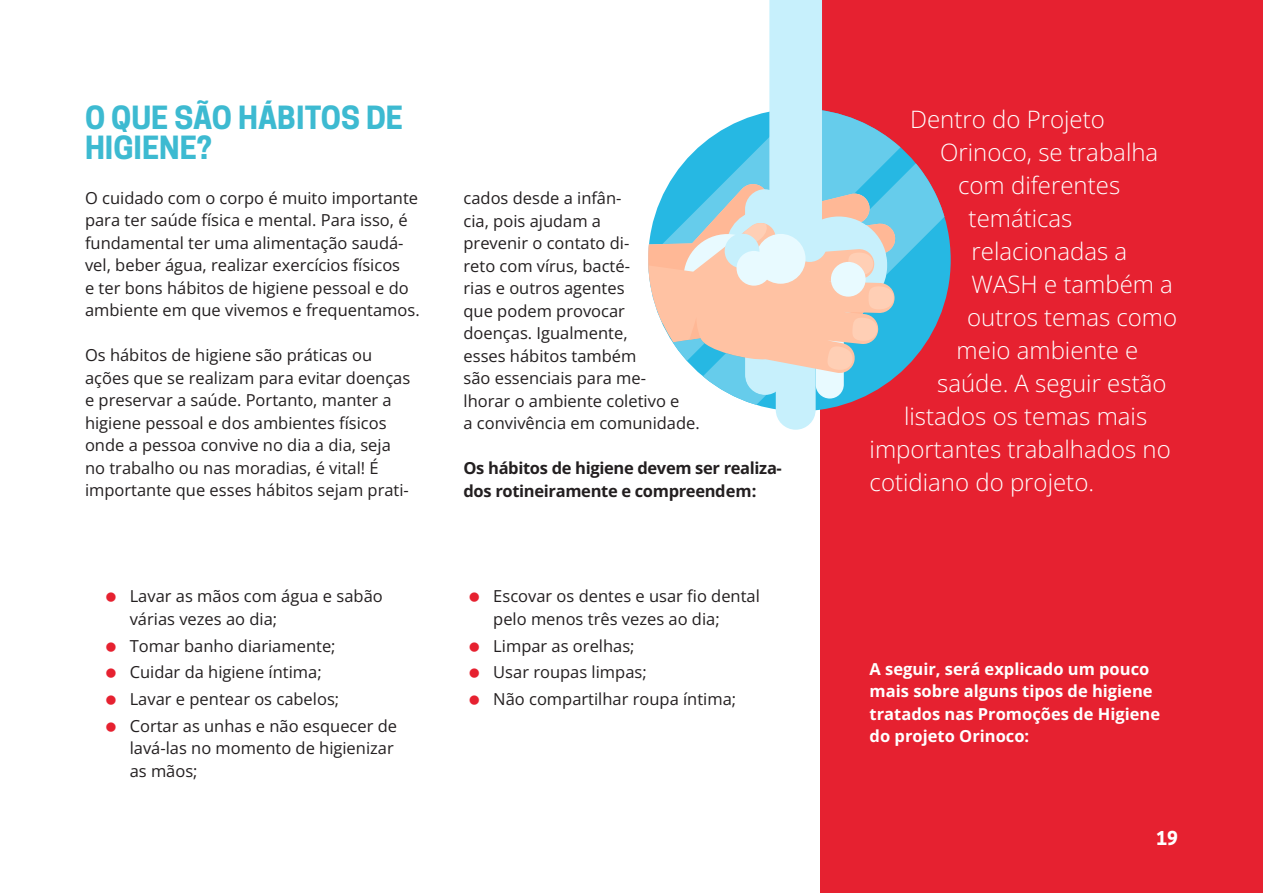
<style>
.page{position:relative;width:1263px;height:893px;background:#fff}
.page>*{position:absolute;margin:0;border:0;box-sizing:border-box;transform-origin:0 0}
.Heading_2{font:700 30px/30px "Cooper Hewitt";color:#3dbad1}
.DESTAQUE{font:300 24px "Open Sans";color:#fff}
.Heading_2-2{font:700 18px "Cooper Hewitt";color:#fff}
.t1{font:16.5px/22.5px "Open Sans";color:#231f20}
.t2{font:700 16.5px/22.5px "Open Sans";color:#fff}
.t3{font:700 16.5px/22.5px "Open Sans";letter-spacing:-.02em;color:#231f20}
</style>
<div class="page">
<div style="left:821px;top:0;width:442px;height:893px;background:#e62130"></div>
<svg style="left:700px;top:143px;width:244px;height:262px"></svg>
<div style="left:745px;top:189px;width:40px;height:206px;background:#c7f0fc;border-radius:20px"></div>
<div style="left:816px;top:253px;width:28px;height:146px;background:#e8faff;border-radius:14px"></div>
<div style="left:776px;top:94px;width:40px;height:336px;background:#c7f0fc;border-radius:20px"></div>
<svg style="left:648px;top:0;width:248px;height:374px"></svg>
<div style="left:792px;top:227px;width:35px;height:35px;background:#c7f0fc;border-radius:50%"></div>
<div style="left:756px;top:234px;width:49px;height:50px;background:#e8faff;border-radius:50%"></div>
<div style="left:725px;top:234px;width:34px;height:34px;background:#c7f0fc;border-radius:50%"></div>
<div style="left:736px;top:251px;width:35px;height:35px;background:#e8faff;border-radius:50%"></div>
<div style="left:831px;top:262px;width:35px;height:35px;background:#e8faff;border-radius:50%"></div>
<p class="Heading_2" style="left:85px;top:103px;width:320px">O QUE SÃO HÁBITOS DE<br>HIGIENE?</p>
<p class="t1" style="left:85px;top:186px;width:336px">O cuidado com o corpo é muito importante para ter saúde física e mental. Para isso, é fundamental ter uma alimentação saudá&shy;vel, beber água, realizar exercícios físicos<br>e ter bons hábitos de higiene pessoal e do ambiente em que vivemos e frequentamos.</p>
<p class="t1" style="left:85px;top:344px;width:327px">Os hábitos de higiene são práticas ou ações que se realizam para evitar doenças e preservar a saúde. Portanto, manter a higiene pessoal e dos ambientes físicos onde a pessoa convive no dia a dia, seja no trabalho ou nas moradias, é vital! É importante que esses hábitos sejam prati-</p>
<p class="t1" style="left:130px;top:585px;width:255px">Lavar as mãos com água e sabão várias vezes ao dia;</p>
<p class="t1" style="left:130px;top:634px;width:207px">Tomar banho diariamente;</p>
<p class="t1" style="left:130px;top:661px;width:193px">Cuidar da higiene íntima;</p>
<p class="t1" style="left:130px;top:687px;width:211px">Lavar e pentear os cabelos;</p>
<p class="t1" style="left:130px;top:714px;width:269px">Cortar as unhas e não esquecer de lavá-las no momento de higienizar as mãos;</p>
<p class="t1" style="left:463px;top:187px;width:238px">cados desde a infân-<br>cia, pois ajudam a<br>prevenir o contato di-<br>reto com vírus, bacté-<br>rias e outros agentes<br>que podem provocar<br>doenças. Igualmente,<br>esses hábitos também<br>são essenciais para me-<br>lhorar o ambiente coletivo e<br>a convivência em comunidade.</p>
<p class="t3" style="left:463px;top:457px;width:320px">Os hábitos de higiene devem ser realiza&shy;dos rotineiramente e compreendem:</p>
<p class="t1" style="left:493px;top:585px;width:268px">Escovar os dentes e usar fio dental pelo menos três vezes ao dia;</p>
<p class="t1" style="left:493px;top:634px;width:143px">Limpar as orelhas;</p>
<p class="t1" style="left:493px;top:661px;width:155px">Usar roupas limpas;</p>
<p class="t1" style="left:493px;top:687px;width:244px">Não compartilhar roupa íntima;</p>
<p class="DESTAQUE" style="left:910px;top:103px;width:196px">Dentro do Projeto</p>
<p class="DESTAQUE" style="left:940px;top:136px;width:220px">Orinoco, se trabalha</p>
<p class="DESTAQUE" style="left:958px;top:169px;width:164px">com diferentes</p>
<p class="DESTAQUE" style="left:969px;top:202px;width:105px">temáticas</p>
<p class="DESTAQUE" style="left:972px;top:235px;width:157px">relacionadas a</p>
<p class="DESTAQUE" style="left:972px;top:268px;width:203px">WASH e também a</p>
<p class="DESTAQUE" style="left:967px;top:301px;width:211px">outros temas como</p>
<p class="DESTAQUE" style="left:957px;top:334px;width:183px">meio ambiente e</p>
<p class="DESTAQUE" style="left:937px;top:367px;width:231px">saúde. A seguir estão</p>
<p class="DESTAQUE" style="left:904px;top:400px;width:245px">listados os temas mais</p>
<p class="DESTAQUE" style="left:870px;top:433px;width:303px">importantes trabalhados no</p>
<p class="DESTAQUE" style="left:870px;top:466px;width:226px">cotidiano do projeto.</p>
<p class="t2" style="left:870px;top:657px;width:292px">A seguir, será explicado um pouco mais sobre alguns tipos de higiene tratados nas Promoções de Higiene do projeto Orinoco:</p>
<p class="Heading_2-2" style="left:1156px;top:827px;width:23px">19</p>
</div>
